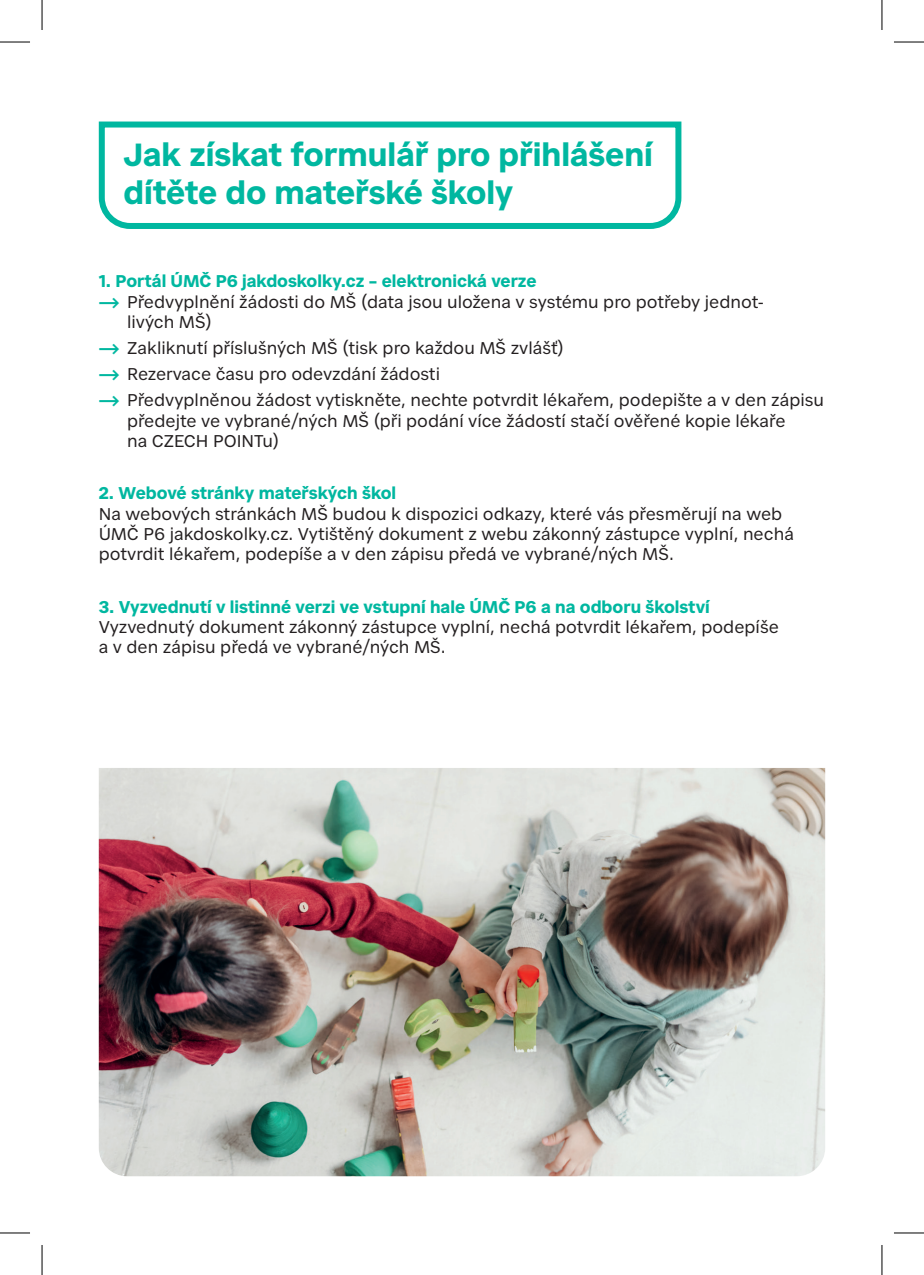
<style>
.page{position:relative;width:924px;height:1275px;background:#fff}
.page>*{position:absolute;margin:0;border:0;box-sizing:border-box;transform-origin:0 0}
.t1{font:700 32px/38.4px "Civil Premium";color:#00b7a0}
.t2{font:17px/20.4px "Civil Premium";color:#231f20}
.t3{font:700 17px "Civil Premium";color:#00b7a0}
.s1{font-weight:700;font-size:14px;color:#00b7a0}
</style>
<div class="page">
<img style="left:99px;top:768px;width:725px;height:408px">
<svg style="left:98px;top:121px;width:584px;height:108px"></svg>
<hr style="left:0;top:42px;width:30px;height:1px;background:#000">
<hr style="left:893px;top:42px;width:30px;height:1px;background:#000">
<hr style="left:0;top:1232px;width:30px;height:1px;background:#000">
<hr style="left:893px;top:1232px;width:30px;height:1px;background:#000">
<hr style="left:42px;top:0;width:1px;height:30px;background:#000">
<hr style="left:42px;top:1245px;width:1px;height:30px;background:#000">
<hr style="left:881px;top:0;width:1px;height:30px;background:#000">
<hr style="left:881px;top:1245px;width:1px;height:30px;background:#000">
<p class="t1" style="left:123px;top:132px;width:531px">Jak získat formulář pro přihlášení dítěte do mateřské školy</p>
<p class="t3" style="left:99px;top:268px;width:439px">1. Portál ÚMČ P6 jakdoskolky.cz – elektronická verze</p>
<p class="t2" style="left:127px;top:290px;width:638px;text-indent:-28px"><span class="s1">⟶</span> Předvyplnění žádosti do MŠ (data jsou uložena v systému pro potřeby jednot&shy;livých MŠ)</p>
<p class="t2" style="left:99px;top:336px;width:466px"><span class="s1">⟶</span> Zakliknutí příslušných MŠ (tisk pro každou MŠ zvlášť)</p>
<p class="t2" style="left:99px;top:362px;width:342px"><span class="s1">⟶</span> Rezervace času pro odevzdání žádosti</p>
<p class="t2" style="left:127px;top:388px;width:698px;text-indent:-28px"><span class="s1">⟶</span> Předvyplněnou žádost vytiskněte, nechte potvrdit lékařem, podepište a v den zápisu předejte ve vybrané/ných MŠ (při podání více žádostí stačí ověřené kopie lékaře<br>na CZECH POINTu)</p>
<p class="t3" style="left:99px;top:480px;width:299px">2. Webové stránky mateřských škol</p>
<p class="t2" style="left:99px;top:502px;width:696px">Na webových stránkách MŠ budou k dispozici odkazy, které vás přesměrují na web<br>ÚMČ P6 jakdoskolky.cz. Vytištěný dokument z webu zákonný zástupce vyplní, nechá potvrdit lékařem, podepíše a v den zápisu předá ve vybrané/ných MŠ.</p>
<p class="t3" style="left:99px;top:594px;width:612px">3. Vyzvednutí v listinné verzi ve vstupní hale ÚMČ P6 a na odboru školství</p>
<p class="t2" style="left:99px;top:615px;width:681px">Vyzvednutý dokument zákonný zástupce vyplní, nechá potvrdit lékařem, podepíše a v den zápisu předá ve vybrané/ných MŠ.</p>
</div>
